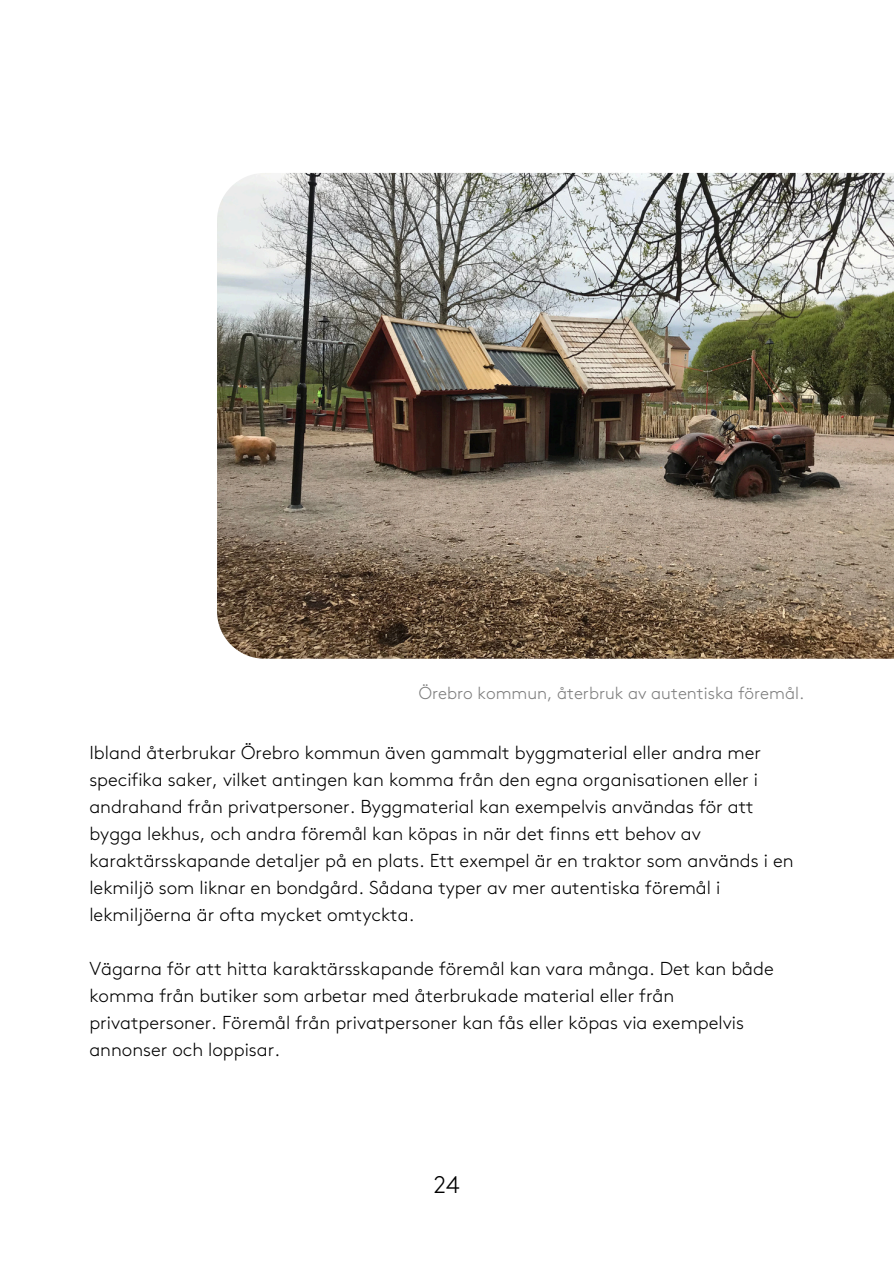
<style>
.page{position:relative;width:894px;height:1264px;background:#fff}
.page>*{position:absolute;margin:0;border:0;box-sizing:border-box;transform-origin:0 0}
.t1{font:300 24px "Brown Std";color:#000}
.t2{font:300 18.75px/27px "Brown Std";color:#000}
.t3{font:300 17.25px "Brown Std";color:#7d7d7d}
</style>
<div class="page">
<img style="left:217px;top:173px;width:676px;height:485px">
<p class="t3" style="left:419px;top:686px;width:387px">Örebro kommun, återbruk av autentiska föremål.</p>
<h1 class="t2" style="left:89px;top:740px;width:705px">Ibland återbrukar Örebro kommun även gammalt byggmaterial eller andra mer specifika saker, vilket antingen kan komma från den egna organisationen eller i andrahand från privatpersoner. Byggmaterial kan exempelvis användas för att bygga lekhus, och andra föremål kan köpas in när det finns ett behov av karaktärsskapande detaljer på en plats. Ett exempel är en traktor som används i en lekmiljö som liknar en bondgård. Sådana typer av mer autentiska föremål i lekmiljöerna är ofta mycket omtyckta.</h1>
<h1 class="t2" style="left:89px;top:956px;width:685px">Vägarna för att hitta karaktärsskapande föremål kan vara många. Det kan både komma från butiker som arbetar med återbrukade material eller från privatpersoner. Föremål från privatpersoner kan fås eller köpas via exempelvis annonser och loppisar.</h1>
<h1 class="t1" style="left:433px;top:1175px;width:28px">24</h1>
</div>
